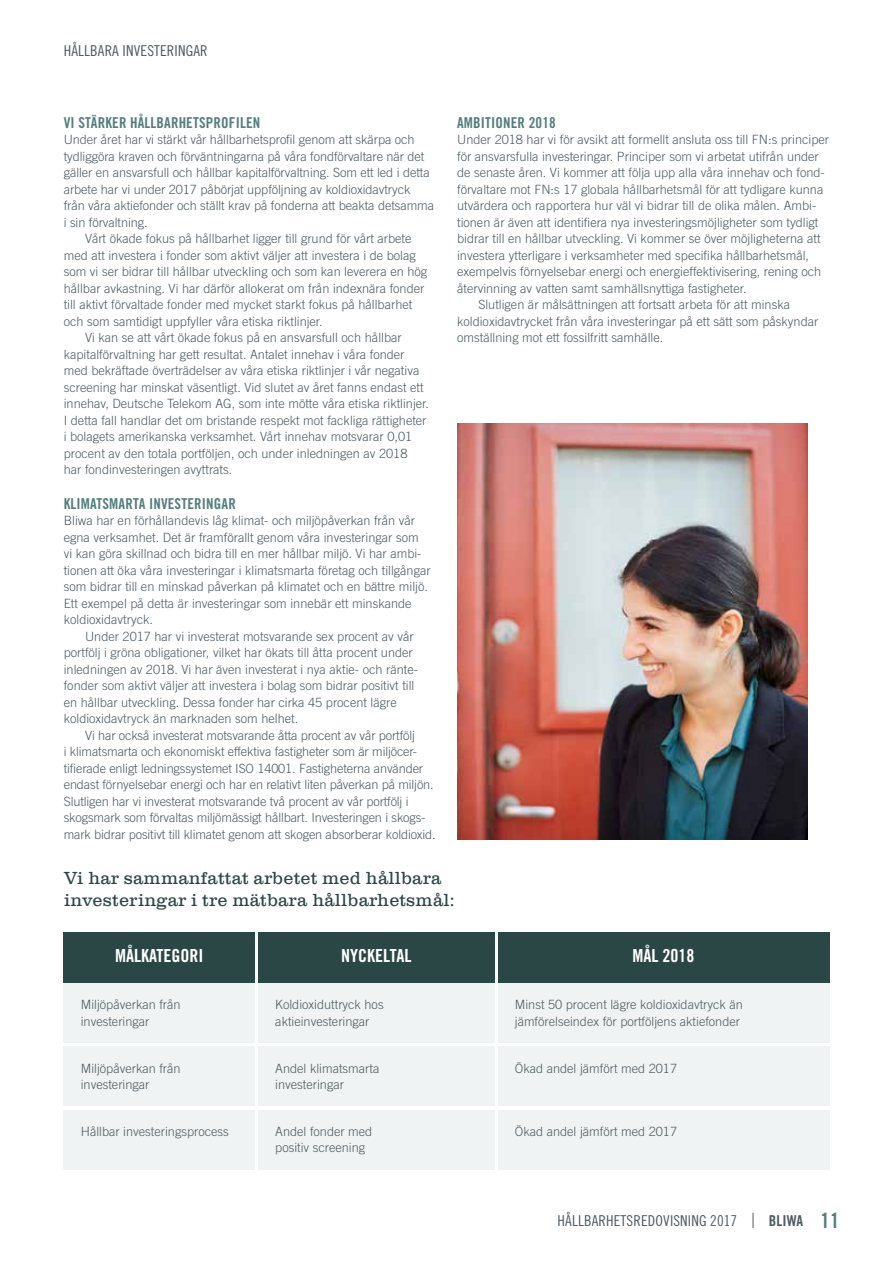
<style>
.page{position:relative;width:893px;height:1263px;background:#fff}
.page>*{position:absolute;margin:0;border:0;box-sizing:border-box;transform-origin:0 0}
.t1{font:300 18px/21.8px "Clarendon Com";letter-spacing:.01em;color:#2b4745}
.t2{font:18px "Trade Gothic LT Std Bd Cn 20";color:#fff}
.t3{font:15px "Trade Gothic LT Std Bd Cn 20";letter-spacing:.01em;color:#547e7d}
.t4{font:15px "Trade Gothic LT Std Cn 18";letter-spacing:.01em;color:#4e5b61}
.t5{font:15px "Trade Gothic LT Std Bd Cn 20";letter-spacing:.01em;color:#4e5b61}
.t6{font:300 12.75px/16.5px "Trade Gothic LT Std";color:#4e5b61}
.s1{font-size:21px;color:#547e7d}
</style>
<div class="page">
<div style="left:64px;top:932px;width:191px;height:50px;background:#2b4745"></div>
<div style="left:258px;top:932px;width:236px;height:50px;background:#2b4745"></div>
<div style="left:498px;top:932px;width:331px;height:50px;background:#2b4745"></div>
<div style="left:64px;top:983px;width:191px;height:60px;background:#f0f3f3"></div>
<div style="left:64px;top:1046px;width:191px;height:60px;background:#f0f3f3"></div>
<div style="left:64px;top:1110px;width:191px;height:59px;background:#f0f3f3"></div>
<div style="left:498px;top:983px;width:331px;height:60px;background:#f0f3f3"></div>
<div style="left:498px;top:1046px;width:331px;height:59px;background:#f0f3f3"></div>
<div style="left:498px;top:1110px;width:331px;height:59px;background:#f0f3f3"></div>
<div style="left:258px;top:983px;width:236px;height:60px;background:#f0f3f3"></div>
<div style="left:258px;top:1046px;width:236px;height:60px;background:#f0f3f3"></div>
<div style="left:258px;top:1110px;width:236px;height:59px;background:#f0f3f3"></div>
<img style="left:457px;top:423px;width:351px;height:417px">
<svg style="left:753px;top:1213px;width:1px;height:15px"></svg>
<p class="t4" style="left:64px;top:41px;width:145px">HÅLLBARA INVESTERINGAR</p>
<p class="t3" style="left:64px;top:113px;width:198px">VI STÄRKER HÅLLBARHETSPROFILEN</p>
<p class="t6" style="left:64px;top:131px;width:352px">Under året har vi stärkt vår hållbarhetsprofil genom att skärpa och</p>
<p class="t6" style="left:64px;top:148px;width:362px">tydliggöra kraven och förväntningarna på våra fondförvaltare när det</p>
<p class="t6" style="left:64px;top:164px;width:367px">gäller en ansvarsfull och hållbar kapitalförvaltning. Som ett led i detta</p>
<p class="t6" style="left:64px;top:181px;width:348px">arbete har vi under 2017 påbörjat uppföljning av koldioxidavtryck</p>
<p class="t6" style="left:64px;top:197px;width:372px">från våra aktiefonder och ställt krav på fonderna att beakta detsamma</p>
<p class="t6" style="left:64px;top:214px;width:85px">i sin förvaltning.</p>
<p class="t6" style="left:85px;top:230px;width:328px">Vårt ökade fokus på hållbarhet ligger till grund för vårt arbete</p>
<p class="t6" style="left:64px;top:247px;width:354px">med att investera i fonder som aktivt väljer att investera i de bolag</p>
<p class="t6" style="left:64px;top:263px;width:365px">som vi ser bidrar till hållbar utveckling och som kan leverera en hög</p>
<p class="t6" style="left:64px;top:280px;width:362px">hållbar avkastning. Vi har därför allokerat om från indexnära fonder</p>
<p class="t6" style="left:64px;top:296px;width:350px">till aktivt förvaltade fonder med mycket starkt fokus på hållbarhet</p>
<p class="t6" style="left:64px;top:313px;width:261px">och som samtidigt uppfyller våra etiska riktlinjer.</p>
<p class="t6" style="left:85px;top:329px;width:318px">Vi kan se att vårt ökade fokus på en ansvarsfull och hållbar</p>
<p class="t6" style="left:64px;top:346px;width:342px">kapitalförvaltning har gett resultat. Antalet innehav i våra fonder</p>
<p class="t6" style="left:64px;top:362px;width:357px">med bekräftade överträdelser av våra etiska riktlinjer i vår negativa</p>
<p class="t6" style="left:64px;top:379px;width:361px">screening har minskat väsentligt. Vid slutet av året fanns endast ett</p>
<p class="t6" style="left:64px;top:395px;width:367px">innehav, Deutsche Telekom AG, som inte mötte våra etiska riktlinjer.</p>
<p class="t6" style="left:64px;top:412px;width:364px">I detta fall handlar det om bristande respekt mot fackliga rättigheter</p>
<p class="t6" style="left:64px;top:428px;width:350px">i bolagets amerikanska verksamhet. Vårt innehav motsvarar 0,01</p>
<p class="t6" style="left:64px;top:445px;width:345px">procent av den totala portföljen, och under inledningen av 2018</p>
<p class="t6" style="left:64px;top:461px;width:170px">har fondinvesteringen avyttrats.</p>
<p class="t3" style="left:64px;top:494px;width:174px">KLIMATSMARTA INVESTERINGAR</p>
<p class="t6" style="left:64px;top:512px;width:368px">Bliwa har en förhållandevis låg klimat- och miljöpåverkan från vår egna verksamhet. Det är framförallt genom våra investeringar som<br>vi kan göra skillnad och bidra till en mer hållbar miljö. Vi har ambi&shy;tionen att öka våra investeringar i klimatsmarta företag och tillgångar som bidrar till en minskad påverkan på klimatet och en bättre miljö.<br>Ett exempel på detta är investeringar som innebär ett minskande koldioxidavtryck.</p>
<p class="t6" style="left:64px;top:628px;width:356px;text-indent:21px">Under 2017 har vi investerat motsvarande sex procent av vår portfölj i gröna obligationer, vilket har ökats till åtta procent under inledningen av 2018. Vi har även investerat i nya aktie- och ränte&shy;fonder som aktivt väljer att investera i bolag som bidrar positivt till en hållbar utveckling. Dessa fonder har cirka 45 procent lägre koldioxidavtryck än marknaden som helhet.</p>
<p class="t6" style="left:64px;top:727px;width:373px;text-indent:21px">Vi har också investerat motsvarande åtta procent av vår portfölj<br>i klimatsmarta och ekonomiskt effektiva fastigheter som är miljöcer&shy;tifierade enligt ledningssystemet ISO 14001. Fastigheterna använder endast förnyelsebar energi och har en relativt liten påverkan på miljön.<br>Slutligen har vi investerat motsvarande två procent av vår portfölj i skogsmark som förvaltas miljömässigt hållbart. Investeringen i skogs&shy;mark bidrar positivt till klimatet genom att skogen absorberar koldioxid.</p>
<p class="t3" style="left:457px;top:113px;width:100px">AMBITIONER 2018</p>
<p class="t6" style="left:457px;top:131px;width:373px">Under 2018 har vi för avsikt att formellt ansluta oss till FN:s principer</p>
<p class="t6" style="left:457px;top:148px;width:363px">för ansvarsfulla investeringar. Principer som vi arbetat utifrån under</p>
<p class="t6" style="left:457px;top:164px;width:369px">de senaste åren. Vi kommer att följa upp alla våra innehav och fond-</p>
<p class="t6" style="left:457px;top:181px;width:368px">förvaltare mot FN:s 17 globala hållbarhetsmål för att tydligare kunna</p>
<p class="t6" style="left:457px;top:197px;width:361px">utvärdera och rapportera hur väl vi bidrar till de olika målen. Ambi-</p>
<p class="t6" style="left:457px;top:214px;width:363px">tionen är även att identifiera nya investeringsmöjligheter som tydligt</p>
<p class="t6" style="left:457px;top:230px;width:365px">bidrar till en hållbar utveckling. Vi kommer se över möjligheterna att</p>
<p class="t6" style="left:457px;top:247px;width:354px">investera ytterligare i verksamheter med specifika hållbarhetsmål,</p>
<p class="t6" style="left:457px;top:263px;width:366px">exempelvis förnyelsebar energi och energieffektivisering, rening och</p>
<p class="t6" style="left:457px;top:280px;width:291px">återvinning av vatten samt samhällsnyttiga fastigheter.</p>
<p class="t6" style="left:478px;top:296px;width:313px">Slutligen är målsättningen att fortsatt arbeta för att minska</p>
<p class="t6" style="left:457px;top:313px;width:363px">koldioxidavtrycket från våra investeringar på ett sätt som påskyndar</p>
<p class="t6" style="left:457px;top:329px;width:208px">omställning mot ett fossilfritt samhälle.</p>
<h1 class="t1" style="left:64px;top:866px;width:392px">Vi har sammanfattat arbetet med hållbara investeringar i tre mätbara hållbarhetsmål:</h1>
<h1 class="t2" style="left:115px;top:945px;width:90px">MÅLKATEGORI</h1>
<h1 class="t2" style="left:341px;top:945px;width:72px">NYCKELTAL</h1>
<h1 class="t2" style="left:632px;top:945px;width:63px">MÅL 2018</h1>
<p class="t6" style="left:81px;top:996px;width:101px">Miljöpåverkan från investeringar</p>
<p class="t6" style="left:81px;top:1059px;width:101px">Miljöpåverkan från investeringar</p>
<p class="t6" style="left:81px;top:1123px;width:150px">Hållbar investeringsprocess</p>
<p class="t6" style="left:515px;top:996px;width:230px">Minst 50 procent lägre koldioxidavtryck än jämförelseindex för portföljens aktiefonder</p>
<p class="t6" style="left:515px;top:1059px;width:164px">Ökad andel jämfört med 2017</p>
<p class="t6" style="left:275px;top:996px;width:110px">Koldioxiduttryck hos aktieinvesteringar</p>
<p class="t6" style="left:275px;top:1059px;width:106px">Andel klimatsmarta investeringar</p>
<p class="t6" style="left:275px;top:1123px;width:99px">Andel fonder med positiv screening</p>
<p class="t6" style="left:515px;top:1123px;width:164px">Ökad andel jämfört med 2017</p>
<p class="t4" style="left:558px;top:1211px;width:181px">HÅLLBARHETSREDOVISNING 2017</p>
<p class="t5" style="left:769px;top:1211px;width:72px">BLIWA <span class="s1">11</span></p>
</div>
